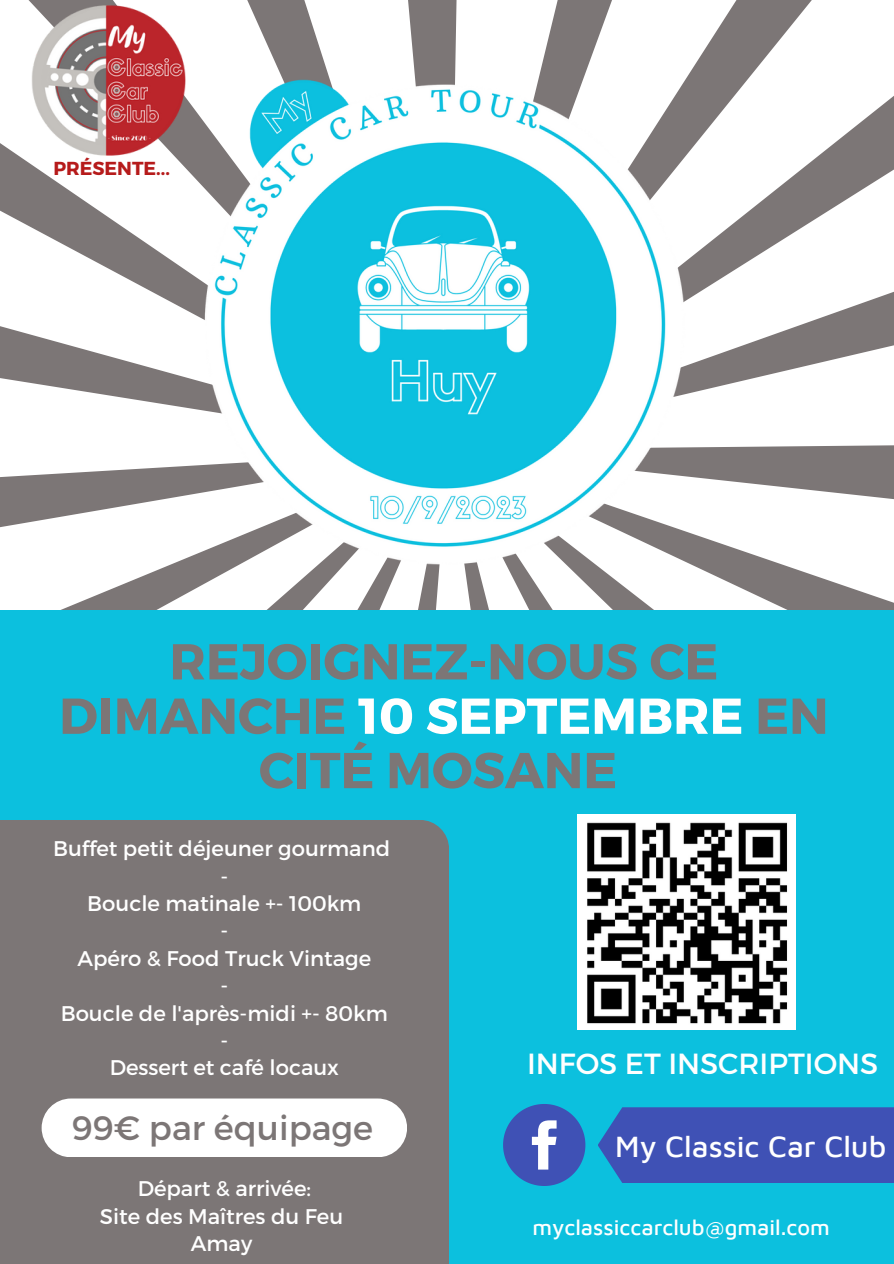
<style>
.page{position:relative;width:894px;height:1264px;background:#fff}
.page>*{position:absolute;margin:0;border:0;box-sizing:border-box;transform-origin:0 0}
.t1{font:700 50.4px/54.3px "Montserrat";color:#7c7676;text-align:center}
.t2{font:33.9px "Montserrat";color:#7c7676}
.t3{font:500 30.15px "Maven Pro";color:#fff}
.t4{font:29.1px "Montserrat";color:#fff}
.t5{font:500 22.05px "Maven Pro";color:#fff}
.t6{font:21.15px "Montserrat";color:#fff}
.t7{font:700 18.75px "Montserrat";color:#b61b1b}
.s1{color:#fff}
</style>
<div class="page">
<svg style="left:0;top:0;width:893px;height:610px"></svg>
<div style="left:0;top:610px;width:893px;height:653px;background:#0cc0de"></div>
<img style="left:185px;top:57px;width:516px;height:516px">
<div style="left:0;top:820px;width:449px;height:443px;background:#7c7676"></div>
<img style="left:31px;top:3px;width:155px;height:154px">
<div style="left:598px;top:1107px;width:295px;height:75px;background:#3f51b5"></div>
<svg style="left:503px;top:1104px;width:82px;height:81px"></svg>
<div style="left:42px;top:1098px;width:364px;height:59px;background:#fff;border-radius:29px"></div>
<img style="left:577px;top:814px;width:218px;height:215px">
<p class="t7" style="left:53px;top:156px;width:118px">PRÉSENTE...</p>
<p class="t1" style="left:59px;top:632px;width:770px">REJOIGNEZ-NOUS CE<br>DIMANCHE <span class="s1">10 SEPTEMBRE</span> EN<br>CITÉ MOSANE</p>
<p class="t6" style="left:53px;top:834px;width:338px">Buffet petit déjeuner gourmand</p>
<p class="t6" style="left:220px;top:862px;width:9px">-</p>
<p class="t6" style="left:87px;top:889px;width:275px">Boucle matinale +- 100km</p>
<p class="t6" style="left:220px;top:917px;width:9px">-</p>
<p class="t6" style="left:77px;top:944px;width:295px">Apéro &amp; Food Truck Vintage</p>
<p class="t6" style="left:220px;top:971px;width:9px">-</p>
<p class="t6" style="left:61px;top:999px;width:328px">Boucle de l'après-midi +- 80km</p>
<p class="t6" style="left:220px;top:1026px;width:9px">-</p>
<p class="t6" style="left:110px;top:1054px;width:231px">Dessert et café locaux</p>
<p class="t2" style="left:72px;top:1105px;width:303px">99€ par équipage</p>
<p class="t6" style="left:138px;top:1174px;width:175px">Départ &amp; arrivée:</p>
<p class="t6" style="left:100px;top:1202px;width:245px">Site des Maîtres du Feu</p>
<p class="t6" style="left:191px;top:1229px;width:63px">Amay</p>
<p class="t4" style="left:527px;top:1044px;width:352px">INFOS ET INSCRIPTIONS</p>
<p class="t3" style="left:615px;top:1127px;width:272px">My Classic Car Club</p>
<p class="t5" style="left:532px;top:1213px;width:299px">myclassiccarclub@gmail.com</p>
</div>
